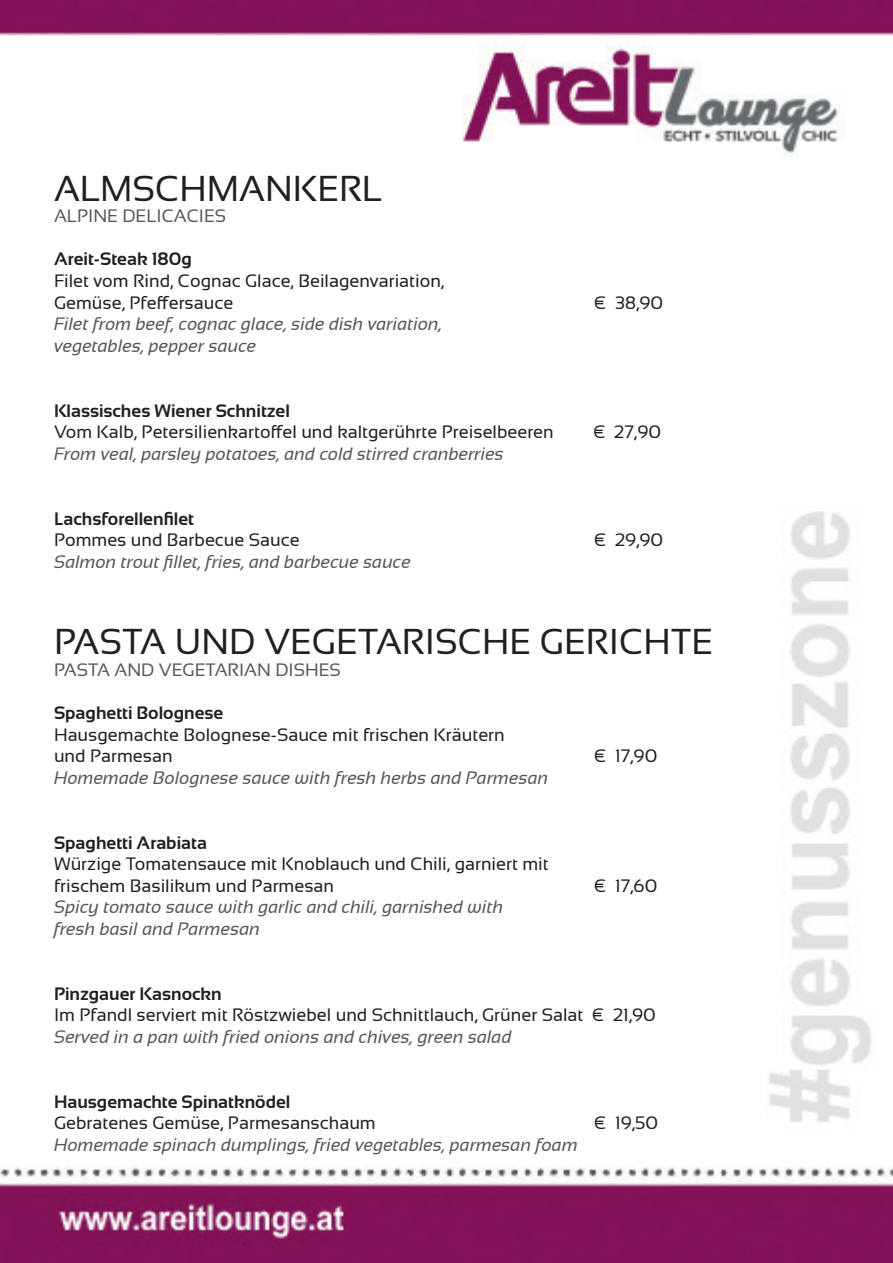
<style>
.page{position:relative;width:893px;height:1263px;background:#fff}
.page>*{position:absolute;margin:0;border:0;box-sizing:border-box;transform-origin:0 0}
.t1{font:36px "Sansation";color:#231f20}
.t2{font:18px/21.6px "Sansation";color:#231f20}
.t3{font:italic 18px/21.6px "Sansation";color:#57585a}
.t4{font:700 18px "Sansation";color:#231f20}
.t5{font:18px "Sansation";color:#57585a}
</style>
<div class="page">
<img style="left:0;top:0;width:893px;height:1263px">
<h1 class="t1" style="left:54px;top:168px;width:330px">ALMSCHMANKERL</h1>
<p class="t5" style="left:54px;top:206px;width:174px">ALPINE DELICACIES</p>
<p class="t4" style="left:54px;top:249px;width:140px">Areit-Steak 180g</p>
<p class="t2" style="left:54px;top:270px;width:392px">Filet vom Rind, Cognac Glace, Beilagenvariation,<br>Gemüse, Pfeffersauce</p>
<p class="t3" style="left:54px;top:313px;width:390px">Filet from beef, cognac glace, side dish variation, vegetables, pepper sauce</p>
<p class="t2" style="left:594px;top:292px;width:71px">€ 38,90</p>
<p class="t4" style="left:54px;top:400px;width:237px">Klassisches Wiener Schnitzel</p>
<p class="t2" style="left:54px;top:421px;width:501px">Vom Kalb, Petersilienkartoffel und kaltgerührte Preiselbeeren</p>
<p class="t2" style="left:593px;top:421px;width:69px">€ 27,90</p>
<p class="t3" style="left:54px;top:443px;width:451px">From veal, parsley potatoes, and cold stirred cranberries</p>
<p class="t4" style="left:54px;top:508px;width:142px">Lachsforellenfilet</p>
<p class="t2" style="left:54px;top:529px;width:247px">Pommes und Barbecue Sauce</p>
<p class="t2" style="left:594px;top:529px;width:71px">€ 29,90</p>
<p class="t3" style="left:54px;top:551px;width:358px">Salmon trout fillet, fries, and barbecue sauce</p>
<h1 class="t1" style="left:54px;top:622px;width:661px">PASTA UND VEGETARISCHE GERICHTE</h1>
<p class="t5" style="left:54px;top:659px;width:288px">PASTA AND VEGETARIAN DISHES</p>
<p class="t4" style="left:54px;top:703px;width:171px">Spaghetti Bolognese</p>
<p class="t2" style="left:54px;top:724px;width:452px">Hausgemachte Bolognese-Sauce mit frischen Kräutern und Parmesan</p>
<p class="t2" style="left:594px;top:745px;width:65px">€ 17,90</p>
<p class="t3" style="left:54px;top:767px;width:496px">Homemade Bolognese sauce with fresh herbs and Parmesan</p>
<p class="t4" style="left:54px;top:832px;width:154px">Spaghetti Arabiata</p>
<p class="t2" style="left:54px;top:853px;width:496px">Würzige Tomatensauce mit Knoblauch und Chili, garniert mit frischem Basilikum und Parmesan</p>
<p class="t3" style="left:54px;top:896px;width:451px">Spicy tomato sauce with garlic and chili, garnished with fresh basil and Parmesan</p>
<p class="t2" style="left:594px;top:875px;width:65px">€ 17,60</p>
<p class="t4" style="left:54px;top:983px;width:169px">Pinzgauer Kasnockn</p>
<p class="t2" style="left:54px;top:1004px;width:603px">Im Pfandl serviert mit Röstzwiebel und Schnittlauch, Grüner Salat € 21,90</p>
<p class="t3" style="left:54px;top:1026px;width:459px">Served in a pan with fried onions and chives, green salad</p>
<p class="t4" style="left:54px;top:1091px;width:238px">Hausgemachte Spinatknödel</p>
<p class="t2" style="left:54px;top:1112px;width:323px">Gebratenes Gemüse, Parmesanschaum</p>
<p class="t2" style="left:594px;top:1112px;width:66px">€ 19,50</p>
<p class="t3" style="left:54px;top:1134px;width:525px">Homemade spinach dumplings, fried vegetables, parmesan foam</p>
</div>
